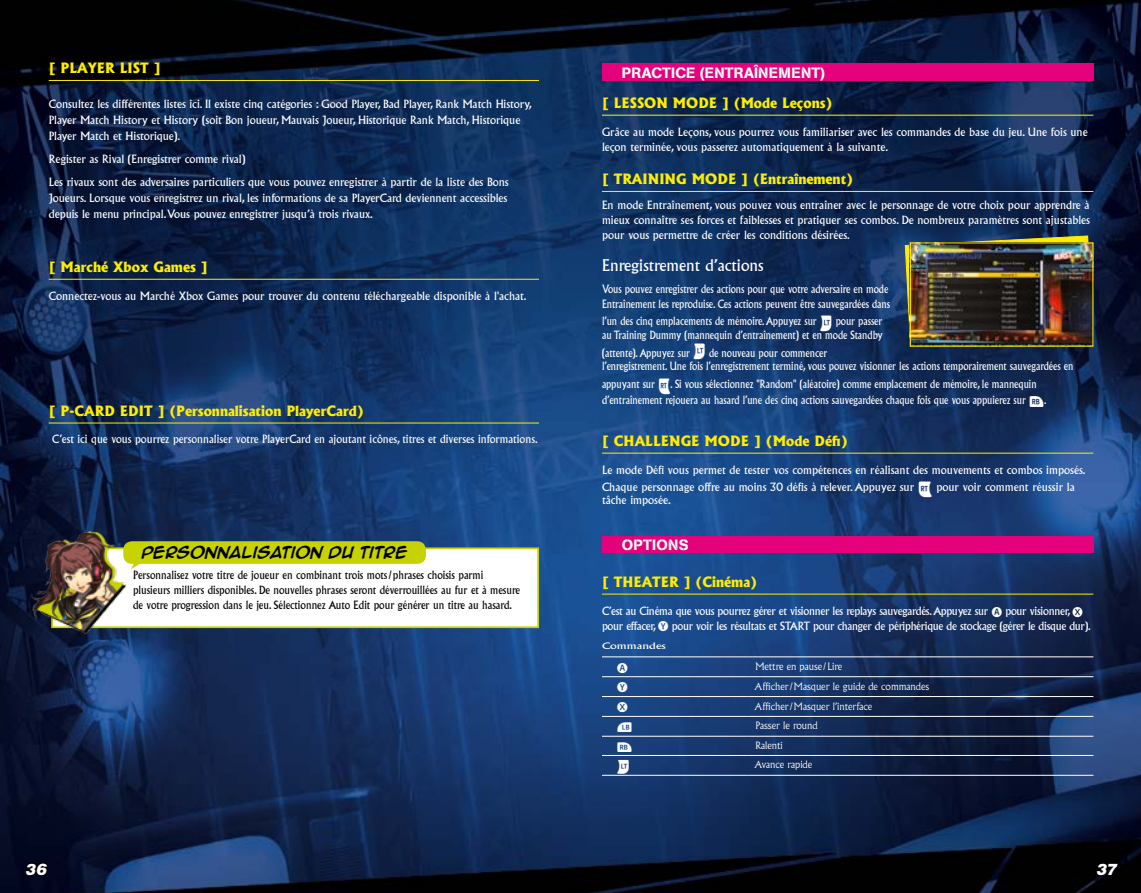
<style>
.page{position:relative;width:1141px;height:893px;background:#fff}
.page>*{position:absolute;margin:0;border:0;box-sizing:border-box;transform-origin:0 0}
.モード見出し03{font:15.75px "Albertus";color:#fff}
.モード見出し{font:14.88px "AG Book Stencil";letter-spacing:.02em;color:#fff}
.t1{font:italic 900 14px "Hallmarke";color:#fff}
.モード見出し02{font:800 13.65px "Albertus";color:#ffed00}
.囲み_見出し{font:700 13.65px "Anime Ace 2.0 BB";color:#000}
.モード見出し03-2{font:11.2px/15.8px "Albertus";letter-spacing:-.005em;color:#fff;text-align:justify}
.モード見出し03-3{font:11.2px/13.5px "Albertus";letter-spacing:-.005em;color:#fff;scale:.86 1}
.本文_W{font:11.2px/14.9px "Albertus";color:#fff}
.囲み_本文{font:11.2px/14.9px "Albertus";color:#000;scale:.91 1}
.本文_W-2{font:11.2px "Albertus";letter-spacing:-.025em;color:#fff}
.本文_W-3{font:11.2px "Albertus";color:#fff;scale:.96 1}
.表{font:300 9.97px "Albertus";color:#fff}
.モード見出し03-4{font:8.75px "Albertus";color:#fff;scale:1.43 1}
</style>
<div class="page">
<img style="left:0;top:0;width:1141px;height:893px">
<svg style="left:24px;top:860px;width:26px;height:24px"></svg>
<svg style="left:1095px;top:860px;width:26px;height:24px"></svg>
<hr style="left:49px;top:80px;width:490px;height:1px;background:#ffed00">
<hr style="left:49px;top:279px;width:490px;height:1px;background:#ffed00">
<hr style="left:49px;top:422px;width:490px;height:1px;background:#ffed00">
<div style="left:51px;top:547px;width:488px;height:81px;background:#fff;border:2px solid #c7d300"></div>
<img style="left:24px;top:531px;width:109px;height:109px">
<div style="left:123px;top:541px;width:303px;height:23px;background:#c7d300;border-radius:9px"></div>
<svg style="left:131px;top:563px;width:16px;height:6px"></svg>
<div style="left:602px;top:536px;width:491px;height:17px;background:#e5007c"></div>
<hr style="left:602px;top:594px;width:491px;height:1px;background:#ffed00">
<hr style="left:602px;top:656px;width:147px;height:1px;background:#fff">
<hr style="left:749px;top:656px;width:344px;height:1px;background:#fff">
<hr style="left:602px;top:716px;width:147px;height:1px;background:#fff">
<hr style="left:749px;top:716px;width:344px;height:1px;background:#fff">
<hr style="left:602px;top:676px;width:147px;height:1px;background:#fff">
<hr style="left:602px;top:736px;width:147px;height:1px;background:#fff">
<hr style="left:749px;top:676px;width:344px;height:1px;background:#fff">
<hr style="left:749px;top:736px;width:344px;height:1px;background:#fff">
<hr style="left:602px;top:696px;width:147px;height:1px;background:#fff">
<hr style="left:602px;top:755px;width:147px;height:1px;background:#fff">
<hr style="left:749px;top:696px;width:344px;height:1px;background:#fff">
<hr style="left:749px;top:755px;width:344px;height:1px;background:#fff">
<hr style="left:602px;top:775px;width:147px;height:1px;background:#fff">
<hr style="left:749px;top:775px;width:344px;height:1px;background:#fff">
<hr style="left:602px;top:191px;width:491px;height:1px;background:#ffed00">
<div style="left:602px;top:63px;width:491px;height:17px;background:#e5007c"></div>
<svg style="left:904px;top:235px;width:190px;height:112px;background:#636e42"></svg>
<img style="left:912px;top:244px;width:179px;height:101px">
<div style="left:910px;top:242px;width:183px;height:105px;border:1px solid #ffed00"></div>
<hr style="left:602px;top:115px;width:491px;height:1px;background:#ffed00">
<hr style="left:602px;top:453px;width:491px;height:1px;background:#ffed00">
<svg style="left:992px;top:606px;width:10px;height:11px"></svg>
<svg style="left:1073px;top:606px;width:10px;height:11px"></svg>
<svg style="left:658px;top:621px;width:10px;height:10px"></svg>
<svg style="left:617px;top:662px;width:11px;height:11px"></svg>
<svg style="left:617px;top:682px;width:11px;height:10px"></svg>
<svg style="left:617px;top:702px;width:11px;height:10px"></svg>
<svg style="left:618px;top:722px;width:14px;height:10px"></svg>
<svg style="left:618px;top:742px;width:14px;height:10px"></svg>
<svg style="left:618px;top:760px;width:11px;height:14px"></svg>
<svg style="left:821px;top:315px;width:11px;height:16px"></svg>
<svg style="left:694px;top:343px;width:11px;height:16px"></svg>
<svg style="left:659px;top:378px;width:11px;height:16px"></svg>
<svg style="left:1030px;top:396px;width:13px;height:11px"></svg>
<svg style="left:919px;top:481px;width:13px;height:16px"></svg>
<p class="モード見出し02" style="left:49px;top:59px;width:113px">[ PLAYER LIST ]</p>
<p class="モード見出し03-2" style="left:49px;top:97px;width:484px;text-align:left">Consultez les différentes listes ici. Il existe cinq catégories : Good Player, Bad Player, Rank Match History,<br>Player Match History et History (soit Bon joueur, Mauvais Joueur, Historique Rank Match, Historique<br>Player Match et Historique).</p>
<p class="モード見出し03-2" style="left:49px;top:151px;width:198px">Register as Rival (Enregistrer comme rival)</p>
<p class="モード見出し03-2" style="left:49px;top:174px;width:461px">Les rivaux sont des adversaires particuliers que vous pouvez enregistrer à partir de la liste des Bons Joueurs. Lorsque vous enregistrez un rival, les informations de sa PlayerCard deviennent accessibles depuis le menu principal. Vous pouvez enregistrer jusqu’à trois rivaux.</p>
<p class="モード見出し02" style="left:49px;top:258px;width:160px">[ Marché Xbox Games ]</p>
<p class="本文_W" style="left:49px;top:288px;width:479px">Connectez-vous au Marché Xbox Games pour trouver du contenu téléchargeable disponible à l'achat.</p>
<p class="モード見出し02" style="left:49px;top:402px;width:316px">[ P-CARD EDIT ] (Personnalisation PlayerCard)</p>
<p class="本文_W-3" style="left:52px;top:433px;width:507px">C’est ici que vous pourrez personnaliser votre PlayerCard en ajoutant icônes, titres et diverses informations.</p>
<p class="囲み_見出し" style="left:142px;top:543px;width:267px">PERSONNALISATION DU TITRE</p>
<p class="囲み_本文" style="left:133px;top:568px;width:427px">Personnalisez votre titre de joueur en combinant trois mots/phrases choisis parmi plusieurs milliers disponibles. De nouvelles phrases seront déverrouillées au fur et à mesure de votre progression dans le jeu. Sélectionnez Auto Edit pour générer un titre au hasard.</p>
<p class="モード見出し" style="left:622px;top:64px;width:205px">PRACTICE (ENTRAÎNEMENT)</p>
<p class="モード見出し02" style="left:602px;top:94px;width:232px">[ LESSON MODE ] (Mode Leçons)</p>
<p class="本文_W" style="left:602px;top:124px;width:487px">Grâce au mode Leçons, vous pourrez vous familiariser avec les commandes de base du jeu. Une fois une leçon terminée, vous passerez automatiquement à la suivante.</p>
<p class="モード見出し02" style="left:602px;top:170px;width:253px">[ TRAINING MODE ] (Entraînement)</p>
<p class="モード見出し03-2" style="left:602px;top:197px;width:490px;line-height:15.2px">En mode Entraînement, vous pouvez vous entraîner avec le personnage de votre choix pour apprendre à mieux connaître ses forces et faiblesses et pratiquer ses combos. De nombreux paramètres sont ajustables pour vous permettre de créer les conditions désirées.</p>
<p class="モード見出し03" style="left:602px;top:256px;width:163px">Enregistrement d’actions</p>
<p class="モード見出し03-3" style="left:602px;top:282px;width:337px;line-height:14.9px">Vous pouvez enregistrer des actions pour que votre adversaire en mode<br>Entraînement les reproduise. Ces actions peuvent être sauvegardées dans</p>
<p class="モード見出し03-3" style="left:602px;top:315px;width:251px">l’un des cinq emplacements de mémoire. Appuyez sur</p>
<p class="モード見出し03-3" style="left:602px;top:315px;width:328px;text-align:right">pour passer<br>au Training Dummy (mannequin d’entraînement) et en mode Standby</p>
<p class="モード見出し03-3" style="left:602px;top:346px;width:104px">(attente). Appuyez sur</p>
<p class="モード見出し03-3" style="left:602px;top:346px;width:550px;text-indent:107px">de nouveau pour commencer<br>l’enregistrement. Une fois l’enregistrement terminé, vous pouvez visionner les actions temporairement sauvegardées en</p>
<p class="モード見出し03-3" style="left:602px;top:378px;width:63px">appuyant sur</p>
<p class="モード見出し03-3" style="left:602px;top:376px;width:507px;line-height:15.8px;text-indent:69px">. Si vous sélectionnez "Random" (aléatoire) comme emplacement de mémoire, le mannequin d’entraînement rejouera au hasard l’une des cinq actions sauvegardées chaque fois que vous appuierez sur</p>
<p class="モード見出し03-3" style="left:1044px;top:393px;width:4px">.</p>
<p class="モード見出し02" style="left:602px;top:432px;width:247px">[ CHALLENGE MODE ] (Mode Défi)</p>
<p class="本文_W" style="left:602px;top:461px;width:485px;line-height:17.2px">Le mode Défi vous permet de tester vos compétences en réalisant des mouvements et combos imposés.<br>Chaque personnage offre au moins 30 défis à relever. Appuyez sur</p>
<p class="本文_W" style="left:936px;top:479px;width:140px">pour voir comment réussir la</p>
<p class="本文_W" style="left:602px;top:493px;width:70px">tâche imposée.</p>
<p class="モード見出し" style="left:622px;top:536px;width:68px">OPTIONS</p>
<p class="モード見出し02" style="left:602px;top:573px;width:156px">[ THEATER ] (Cinéma)</p>
<p class="本文_W-2" style="left:602px;top:604px;width:388px">C’est au Cinéma que vous pourrez gérer et visionner les replays sauvegardés. Appuyez sur</p>
<p class="本文_W-2" style="left:1005px;top:604px;width:66px">pour visionner,</p>
<p class="本文_W-2" style="left:602px;top:619px;width:55px">pour effacer,</p>
<p class="本文_W-2" style="left:672px;top:619px;width:420px">pour voir les résultats et START pour changer de périphérique de stockage (gérer le disque dur).</p>
<p class="モード見出し03-4" style="left:602px;top:641px;width:46px">Commandes</p>
<p class="表" style="left:755px;top:660px;width:88px">Mettre en pause/Lire</p>
<p class="表" style="left:755px;top:680px;width:176px">Afficher/Masquer le guide de commandes</p>
<p class="表" style="left:755px;top:700px;width:119px">Afficher/Masquer l’interface</p>
<p class="表" style="left:755px;top:720px;width:64px">Passer le round</p>
<p class="表" style="left:755px;top:740px;width:29px">Ralenti</p>
<p class="表" style="left:755px;top:759px;width:59px">Avance rapide</p>
<p class="t1" style="left:25px;top:859px;width:23px">36</p>
<p class="t1" style="left:1096px;top:859px;width:22px">37</p>
</div>
